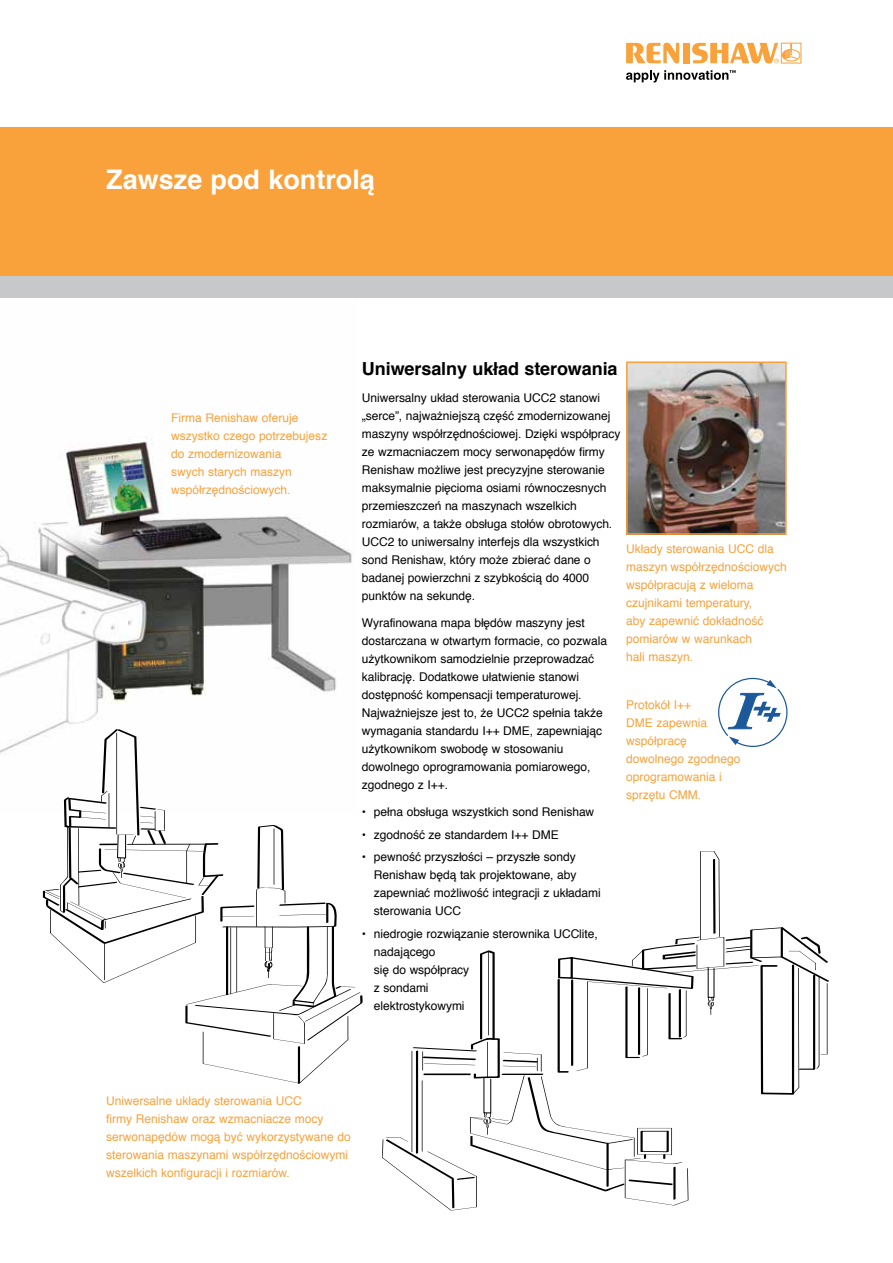
<style>
.page{position:relative;width:893px;height:1263px;background:#fff}
.page>*{position:absolute;margin:0;border:0;box-sizing:border-box;transform-origin:0 0}
.t1{font:700 27px "Helvetica";color:#fff}
.t2{font:700 18px "Helvetica";letter-spacing:-.005em;color:#000}
.t3{font:12px/18px "Helvetica";letter-spacing:-.005em;color:#000}
.t4{font:12px/18px "Helvetica";color:#f9a13a}
</style>
<div class="page">
<img style="left:0;top:441px;width:352px;height:313px">
<div style="left:0;top:128px;width:893px;height:148px;background:#f9a13a"></div>
<div style="left:0;top:276px;width:893px;height:22px;background:#c7c8ca"></div>
<svg style="left:626px;top:43px;width:53px;height:20px"></svg>
<div style="left:683px;top:43px;width:7px;height:20px;background:#f9a13a"></div>
<div style="left:782px;top:49px;width:18px;height:12px;border:1px solid #f9a13a;border-radius:50%"></div>
<svg style="left:692px;top:43px;width:106px;height:20px"></svg>
<svg style="left:626px;top:70px;width:110px;height:12px"></svg>
<img style="left:629px;top:364px;width:155px;height:168px">
<div style="left:626px;top:361px;width:161px;height:174px;border:2px solid #f9a13a"></div>
<svg style="left:382px;top:851px;width:447px;height:359px"></svg>
<svg style="left:43px;top:729px;width:320px;height:355px"></svg>
<svg style="left:718px;top:677px;width:70px;height:70px"></svg>
<h1 class="t1" style="left:106px;top:158px;width:270px">Zawsze pod kontrolą</h1>
<p class="t4" style="left:171px;top:409px;width:158px">Firma Renishaw oferuje wszystko czego potrzebujesz do zmodernizowania<br>swych starych maszyn współrzędnościowych.</p>
<h2 class="t2" style="left:362px;top:354px;width:257px">Uniwersalny układ sterowania</h2>
<p class="t3" style="left:362px;top:389px;width:260px">Uniwersalny układ sterowania UCC2 stanowi „serce”, najważniejszą część zmodernizowanej maszyny współrzędnościowej. Dzięki współpracy ze wzmacniaczem mocy serwonapędów firmy Renishaw możliwe jest precyzyjne sterowanie maksymalnie pięcioma osiami równoczesnych przemieszczeń na maszynach wszelkich rozmiarów, a także obsługa stołów obrotowych.<br>UCC2 to uniwersalny interfejs dla wszystkich sond Renishaw, który może zbierać dane o badanej powierzchni z szybkością do 4000 punktów na sekundę.</p>
<p class="t3" style="left:362px;top:614px;width:247px">Wyrafinowana mapa błędów maszyny jest dostarczana w otwartym formacie, co pozwala użytkownikom samodzielnie przeprowadzać kalibrację. Dodatkowe ułatwienie stanowi dostępność kompensacji temperaturowej.<br>Najważniejsze jest to, że UCC2 spełnia także wymagania standardu I++ DME, zapewniając użytkownikom swobodę w stosowaniu dowolnego oprogramowania pomiarowego, zgodnego z I++.</p>
<p class="t3" style="left:362px;top:803px;width:234px">• pełna obsługa wszystkich sond Renishaw</p>
<p class="t3" style="left:362px;top:826px;width:198px">• zgodność ze standardem I++ DME</p>
<p class="t3" style="left:374px;top:848px;width:228px;text-indent:-12px">• pewność przyszłości – przyszłe sondy Renishaw będą tak projektowane, aby zapewniać możliwość integracji z układami sterowania UCC</p>
<p class="t3" style="left:374px;top:925px;width:225px;text-indent:-12px">• niedrogie rozwiązanie sterownika UCClite, nadającego<br>się do współpracy<br>z sondami<br>elektrostykowymi</p>
<p class="t4" style="left:626px;top:540px;width:162px">Układy sterowania UCC dla maszyn współrzędnościowych współpracują z wieloma czujnikami temperatury,<br>aby zapewnić dokładność pomiarów w warunkach<br>hali maszyn.</p>
<p class="t4" style="left:626px;top:696px;width:116px">Protokół I++<br>DME zapewnia współpracę dowolnego zgodnego oprogramowania i sprzętu CMM.</p>
<p class="t4" style="left:106px;top:1092px;width:246px">Uniwersalne układy sterowania UCC<br>firmy Renishaw oraz wzmacniacze mocy serwonapędów mogą być wykorzystywane do sterowania maszynami współrzędnościowymi wszelkich konfiguracji i rozmiarów.</p>
</div>
